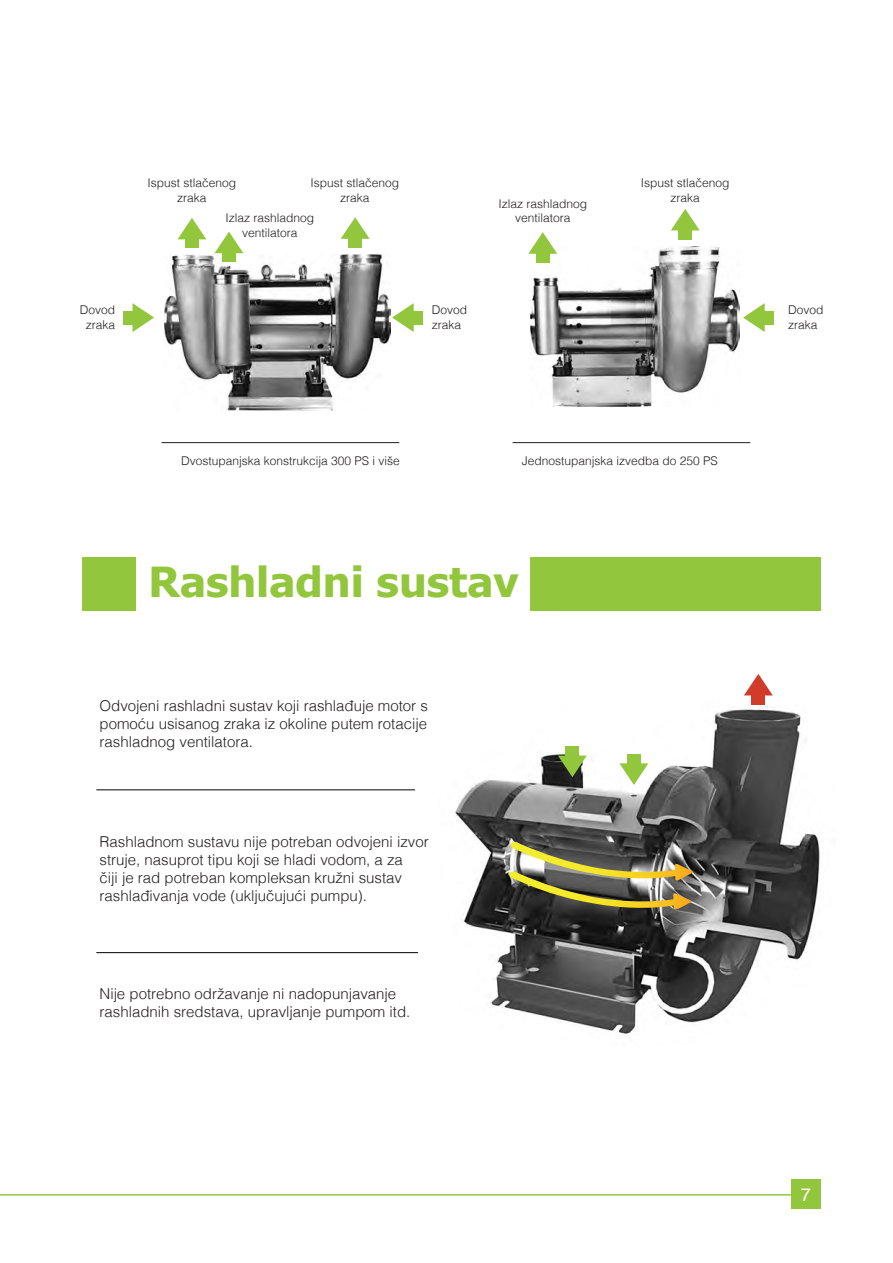
<style>
.page{position:relative;width:893px;height:1263px;background:#fff}
.page>*{position:absolute;margin:0;border:0;box-sizing:border-box;transform-origin:0 0}
.t1{font:700 41.25px "Tahoma";color:#92c73d;scale:1.05 1}
.t2{font:18px "Helvetica";color:#fff}
.t3{font:300 15px/18px "Helvetica";color:#231f20}
.t4{font:300 12px/14.4px "Helvetica";color:#231f20;text-align:center}
</style>
<div class="page">
<img style="left:455px;top:704px;width:365px;height:330px">
<div style="left:82px;top:557px;width:53px;height:53px;background:#92c73d"></div>
<div style="left:530px;top:557px;width:291px;height:53px;background:#92c73d"></div>
<hr style="left:96px;top:789px;width:319px;height:1px;background:#000">
<hr style="left:96px;top:952px;width:322px;height:1px;background:#000">
<div style="left:185px;top:233px;width:14px;height:15px;background:#92c73d"></div>
<svg style="left:178px;top:218px;width:28px;height:21px"></svg>
<div style="left:124px;top:311px;width:15px;height:14px;background:#92c73d"></div>
<svg style="left:132px;top:303px;width:22px;height:29px"></svg>
<div style="left:407px;top:311px;width:16px;height:14px;background:#92c73d"></div>
<svg style="left:392px;top:303px;width:22px;height:29px"></svg>
<div style="left:758px;top:311px;width:16px;height:14px;background:#92c73d"></div>
<svg style="left:743px;top:303px;width:22px;height:29px"></svg>
<div style="left:348px;top:232px;width:14px;height:16px;background:#92c73d"></div>
<svg style="left:341px;top:217px;width:29px;height:22px"></svg>
<div style="left:678px;top:224px;width:14px;height:15px;background:#92c73d"></div>
<svg style="left:671px;top:209px;width:29px;height:21px"></svg>
<div style="left:751px;top:689px;width:14px;height:15px;background:#d03b2a"></div>
<svg style="left:744px;top:674px;width:29px;height:21px"></svg>
<svg style="left:509px;top:842px;width:184px;height:67px"></svg>
<div style="left:627px;top:754px;width:14px;height:16px;background:#92c73d"></div>
<svg style="left:619px;top:763px;width:29px;height:22px"></svg>
<div style="left:565px;top:747px;width:14px;height:15px;background:#92c73d"></div>
<svg style="left:558px;top:755px;width:29px;height:22px"></svg>
<div style="left:791px;top:1179px;width:30px;height:30px;background:#92c73d"></div>
<hr style="left:0;top:1194px;width:797px;height:1px;background:#92c73d">
<img style="left:165px;top:254px;width:225px;height:156px">
<div style="left:222px;top:246px;width:14px;height:16px;background:#92c73d"></div>
<svg style="left:214px;top:232px;width:29px;height:21px"></svg>
<img style="left:530px;top:246px;width:209px;height:161px">
<div style="left:536px;top:247px;width:14px;height:16px;background:#92c73d"></div>
<svg style="left:528px;top:232px;width:29px;height:22px"></svg>
<hr style="left:513px;top:442px;width:237px;height:1px;background:#231f20">
<hr style="left:162px;top:442px;width:237px;height:1px;background:#231f20">
<p class="t4" style="left:148px;top:175px;width:90px">Ispust stlačenog zraka</p>
<p class="t4" style="left:225px;top:210px;width:90px">Izlaz rashladnog ventilatora</p>
<p class="t4" style="left:310px;top:175px;width:90px">Ispust stlačenog zraka</p>
<p class="t4" style="left:641px;top:175px;width:90px">Ispust stlačenog zraka</p>
<p class="t4" style="left:498px;top:195px;width:90px">Izlaz rashladnog ventilatora</p>
<p class="t4" style="left:80px;top:302px;width:37px">Dovod zraka</p>
<p class="t4" style="left:432px;top:302px;width:37px;text-align:left">Dovod zraka</p>
<p class="t4" style="left:181px;top:452px;width:220px">Dvostupanjska konstrukcija 300 PS i više</p>
<p class="t4" style="left:522px;top:452px;width:198px">Jednostupanjska izvedba do 250 PS</p>
<p class="t1" style="left:148px;top:553px;width:354px">Rashladni sustav</p>
<p class="t3" style="left:99px;top:696px;width:330px;text-align:justify">Odvojeni rashladni sustav koji rashlađuje motor s pomoću usisanog zraka iz okoline putem rotacije rashladnog ventilatora.</p>
<p class="t3" style="left:99px;top:832px;width:331px">Rashladnom sustavu nije potreban odvojeni izvor struje, nasuprot tipu koji se hladi vodom, a za<br>čiji je rad potreban kompleksan kružni sustav rashlađivanja vode (uključujući pumpu).</p>
<p class="t3" style="left:99px;top:983px;width:312px">Nije potrebno održavanje ni nadopunjavanje rashladnih sredstava, upravljanje pumpom itd.</p>
<p class="t4" style="left:788px;top:302px;width:37px;text-align:left">Dovod zraka</p>
<p class="t2" style="left:801px;top:1181px;width:12px">7</p>
</div>
